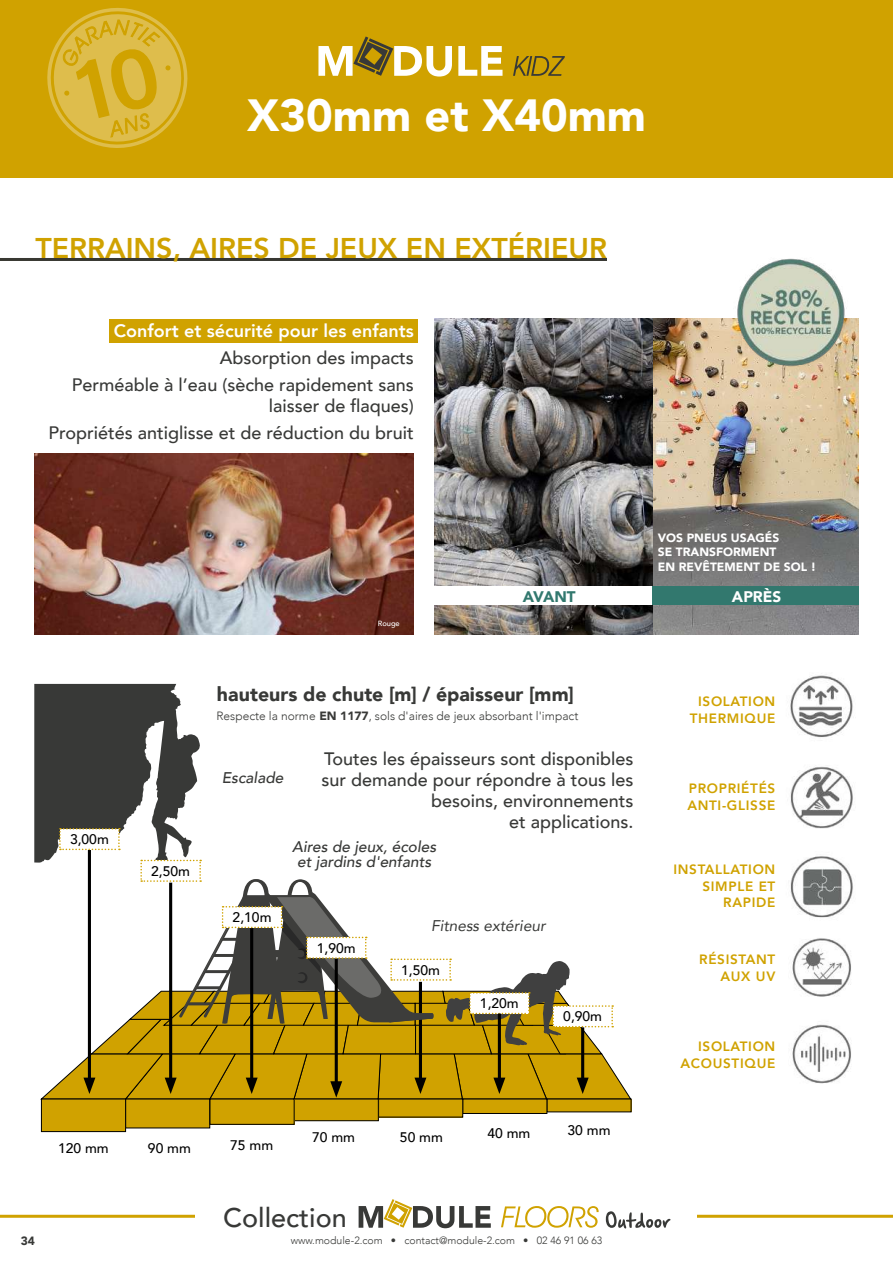
<style>
.page{position:relative;width:893px;height:1263px;background:#fff}
.page>*{position:absolute;margin:0;border:0;box-sizing:border-box;transform-origin:0 0}
.t1{font:900 45px "Avenir";color:#fff}
.t2{font:800 28.5px "Avenir";color:#d0a200}
.t3{font:500 27px "Avenir";color:#383937}
.t4{font:900 19.5px "Avenir";color:#383937}
.t5{font:500 18px/21.1px "Avenir";color:#383937;text-align:right}
.t6{font:800 18px "Avenir";color:#fff}
.t7{font:italic 500 15.45px/15.5px "Avenir";color:#383937;text-align:center}
.t8{font:italic 15.45px "Avenir";color:#383937}
.t9{font:900 15.3px "Avenir";letter-spacing:-.03em;color:#32786e}
.t10{font:900 15.3px "Avenir";color:#fff}
.t11{font:500 13.95px "Avenir";color:#000}
.t12{font:800 13.5px/16.5px "Avenir";letter-spacing:.05em;color:#d0a200;text-align:right}
.t13{font:300 12px "Avenir";color:#383937}
.t14{font:900 12px/14.4px "Avenir";color:#fff}
.t15{font:900 12px "Avenir";color:#383937}
.t16{font:300 10.5px "Avenir";color:#383937}
.t17{font:500 7.5px "Avenir";color:#fff}
.s1{font-weight:900}
</style>
<div class="page">
<hr style="left:0;top:1215px;width:893px;height:3px;background:#d0a200">
<div style="left:196px;top:1179px;width:501px;height:71px;background:#fff"></div>
<svg style="left:359px;top:1199px;width:132px;height:29px"></svg>
<svg style="left:501px;top:1206px;width:98px;height:22px"></svg>
<svg style="left:606px;top:1211px;width:65px;height:17px"></svg>
<div style="left:0;top:0;width:893px;height:178px;background:#d0a200"></div>
<img style="left:653px;top:319px;width:206px;height:316px">
<div style="left:547px;top:1099px;width:84px;height:13px;background:#d0a200"></div>
<div style="left:463px;top:1099px;width:84px;height:14px;background:#d0a200"></div>
<div style="left:463px;top:1099px;width:84px;height:15px;border:1px solid #000"></div>
<div style="left:379px;top:1099px;width:84px;height:18px;background:#d0a200"></div>
<div style="left:126px;top:1099px;width:84px;height:29px;background:#d0a200"></div>
<div style="left:41px;top:1099px;width:85px;height:32px;background:#d0a200"></div>
<div style="left:41px;top:1099px;width:85px;height:33px;border:1px solid #000"></div>
<div style="left:294px;top:1099px;width:84px;height:22px;background:#d0a200"></div>
<div style="left:294px;top:1099px;width:85px;height:22px;border:1px solid #000"></div>
<div style="left:210px;top:1099px;width:84px;height:25px;background:#d0a200"></div>
<svg style="left:34px;top:684px;width:597px;height:415px"></svg>
<svg style="left:47px;top:8px;width:141px;height:140px"></svg>
<hr style="left:0;top:258px;width:607px;height:3px;background:#383832">
<div style="left:109px;top:319px;width:308px;height:24px;background:#d0a200"></div>
<img style="left:34px;top:454px;width:380px;height:181px">
<svg style="left:318px;top:36px;width:134px;height:41px"></svg>
<svg style="left:458px;top:46px;width:44px;height:30px"></svg>
<svg style="left:513px;top:56px;width:52px;height:20px"></svg>
<img style="left:435px;top:319px;width:218px;height:316px">
<div style="left:435px;top:586px;width:218px;height:19px;background:#fff"></div>
<div style="left:653px;top:586px;width:206px;height:19px;background:#32786e"></div>
<img style="left:710px;top:258px;width:149px;height:133px">
<img style="left:792px;top:938px;width:59px;height:146px">
<img style="left:790px;top:674px;width:63px;height:244px">
<h1 class="t1" style="left:247px;top:77px;width:400px">X30mm et X40mm</h1>
<h2 class="t2" style="left:35px;top:226px;width:573px">TERRAINS, AIRES DE JEUX EN EXTÉRIEUR</h2>
<p class="t6" style="left:114px;top:317px;width:301px">Confort et sécurité pour les enfants</p>
<p class="t5" style="left:72px;top:344px;width:343px;line-height:27px">Absorption des impacts<br>Perméable à l’eau (sèche rapidement sans</p>
<p class="t5" style="left:48px;top:392px;width:367px;line-height:27px">laisser de flaques)<br>Propriétés antiglisse et de réduction du bruit</p>
<p class="t17" style="left:378px;top:617px;width:23px">Rouge</p>
<p class="t14" style="left:658px;top:530px;width:160px">VOS PNEUS USAGÉS<br>SE TRANSFORMENT<br>EN REVÊTEMENT DE SOL !</p>
<p class="t9" style="left:523px;top:583px;width:55px">AVANT</p>
<p class="t10" style="left:732px;top:583px;width:51px">APRÈS</p>
<p class="t11" style="left:70px;top:827px;width:40px">3,00m</p>
<p class="t11" style="left:151px;top:859px;width:40px">2,50m</p>
<p class="t4" style="left:217px;top:677px;width:358px">hauteurs de chute [m] / épaisseur [mm]</p>
<p class="t13" style="left:216px;top:708px;width:363px">Respecte la norme <span class="s1">EN 1177</span>, sols d'aires de jeux absorbant l'impact</p>
<p class="t5" style="left:321px;top:747px;width:314px">Toutes les épaisseurs sont disponibles sur demande pour répondre à tous les besoins, environnements<br>et applications.</p>
<p class="t7" style="left:222px;top:770px;width:63px">Escalade</p>
<p class="t11" style="left:233px;top:905px;width:40px">2,10m</p>
<p class="t7" style="left:292px;top:839px;width:146px">Aires de jeux, écoles et jardins d'enfants</p>
<p class="t11" style="left:317px;top:936px;width:40px">1,90m</p>
<p class="t8" style="left:431px;top:916px;width:116px">Fitness extérieur</p>
<p class="t11" style="left:401px;top:958px;width:40px">1,50m</p>
<p class="t11" style="left:480px;top:991px;width:40px">1,20m</p>
<p class="t11" style="left:563px;top:1004px;width:40px">0,90m</p>
<p class="t15" style="left:21px;top:1231px;width:16px">34</p>
<p class="t11" style="left:58px;top:1136px;width:52px">120 mm</p>
<p class="t11" style="left:148px;top:1136px;width:44px">90 mm</p>
<p class="t11" style="left:230px;top:1133px;width:44px">75 mm</p>
<p class="t11" style="left:312px;top:1125px;width:44px">70 mm</p>
<p class="t11" style="left:400px;top:1125px;width:44px">50 mm</p>
<p class="t11" style="left:487px;top:1121px;width:44px">40 mm</p>
<p class="t11" style="left:567px;top:1118px;width:44px">30 mm</p>
<h3 class="t3" style="left:223px;top:1194px;width:125px">Collection</h3>
<p class="t16" style="left:291px;top:1234px;width:313px">www.module-2.com • contact@module-2.com • 02 46 91 06 63</p>
<p class="t12" style="left:690px;top:693px;width:87px">ISOLATION<br>THERMIQUE</p>
<p class="t12" style="left:687px;top:780px;width:90px;text-align:left">PROPRIÉTÉS<br>ANTI-GLISSE</p>
<p class="t12" style="left:673px;top:861px;width:103px">INSTALLATION<br>SIMPLE ET<br>RAPIDE</p>
<p class="t12" style="left:699px;top:951px;width:78px">RÉSISTANT<br>AUX UV</p>
<p class="t12" style="left:680px;top:1038px;width:96px">ISOLATION<br>ACOUSTIQUE</p>
</div>
